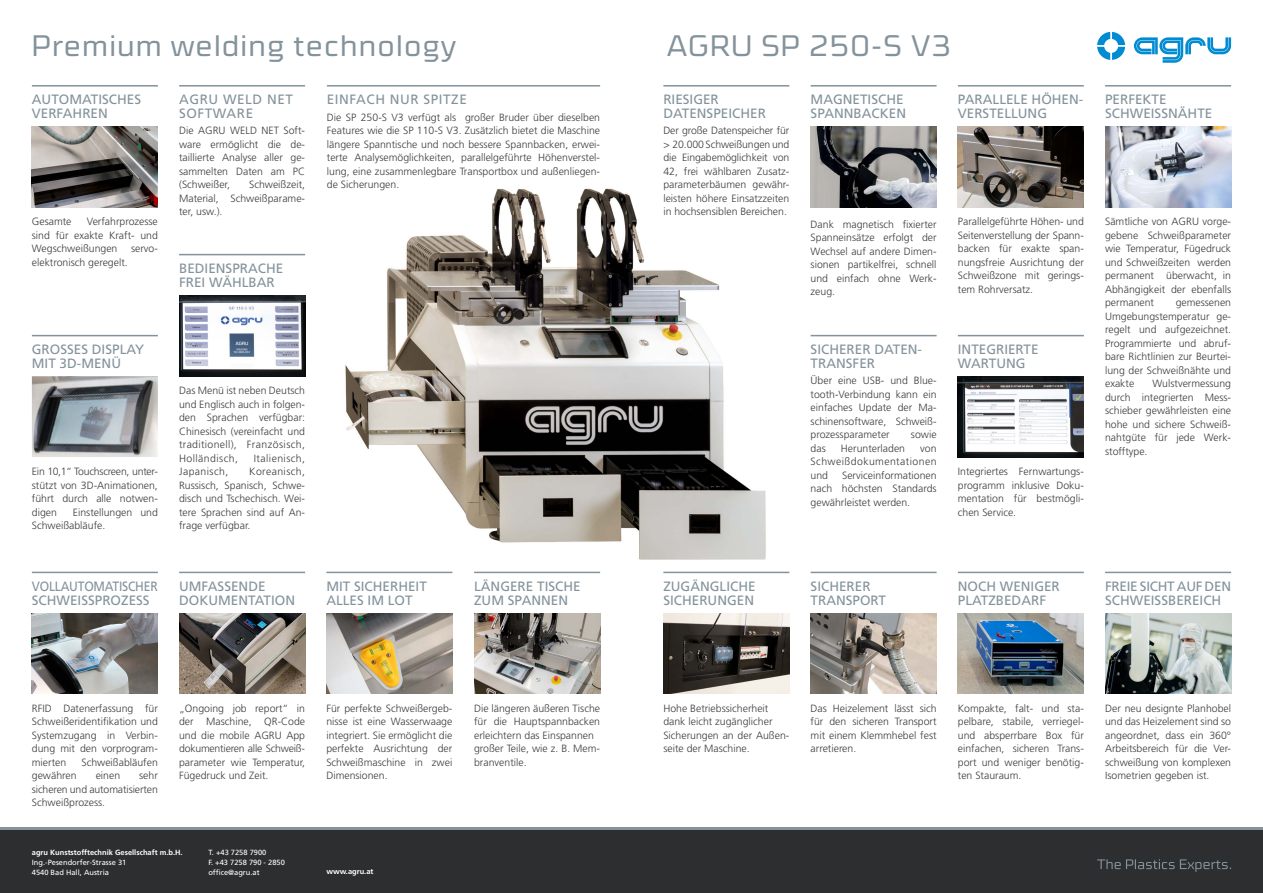
<style>
.page{position:relative;width:1263px;height:893px;background:#fff}
.page>*{position:absolute;margin:0;border:0;box-sizing:border-box;transform-origin:0 0}
.t1{font:300 30px "Cube Pro";letter-spacing:.04em;color:#83929b}
.t2{font:13.5px/13.5px "Frutiger LT Std";color:#83929b}
.t3{font:13.5px/13.5px "Frutiger LT Std";letter-spacing:.04em;color:#83929b}
.t4{font:13.5px/13.5px "Frutiger LT Std";letter-spacing:-.02em;color:#83929b;scale:.9 1}
.t5{font:300 10.5px/13.5px "Frutiger LT Std";color:#3c3c3b;text-align:justify}
.t6{font:300 10.5px "Frutiger LT Std";letter-spacing:.04em;color:#3c3c3b}
.t7{font:7.5px/9.8px "Frutiger LT Std";color:#fff}
.t8{font:700 7.5px "Frutiger LT Std";color:#fff}
</style>
<div class="page">
<div style="left:0;top:830px;width:1263px;height:63px;background:#2d2e2f"></div>
<hr style="left:0;top:827px;width:1263px;height:3px;background:#83929b">
<svg style="left:1097px;top:859px;width:134px;height:13px"></svg>
<svg style="left:1097px;top:32px;width:28px;height:28px"></svg>
<svg style="left:1134px;top:37px;width:97px;height:26px"></svg>
<img style="left:326px;top:129px;width:492px;height:445px">
<hr style="left:179px;top:254px;width:126px;height:1px;background:#83929b">
<img style="left:179px;top:295px;width:126px;height:81px">
<hr style="left:32px;top:335px;width:126px;height:1px;background:#83929b">
<img style="left:32px;top:376px;width:126px;height:81px">
<hr style="left:811px;top:85px;width:125px;height:2px;background:#83929b">
<img style="left:811px;top:126px;width:125px;height:81px">
<hr style="left:32px;top:85px;width:126px;height:2px;background:#83929b">
<img style="left:32px;top:126px;width:126px;height:81px">
<hr style="left:1105px;top:572px;width:126px;height:1px;background:#83929b">
<img style="left:1105px;top:613px;width:126px;height:81px">
<hr style="left:811px;top:335px;width:125px;height:1px;background:#83929b">
<hr style="left:1105px;top:85px;width:126px;height:2px;background:#83929b">
<img style="left:1105px;top:126px;width:126px;height:81px">
<hr style="left:179px;top:572px;width:126px;height:1px;background:#83929b">
<img style="left:179px;top:613px;width:126px;height:81px">
<hr style="left:958px;top:85px;width:126px;height:2px;background:#83929b">
<img style="left:958px;top:126px;width:126px;height:81px">
<hr style="left:179px;top:85px;width:126px;height:2px;background:#83929b">
<hr style="left:326px;top:572px;width:126px;height:1px;background:#83929b">
<img style="left:326px;top:613px;width:126px;height:81px">
<hr style="left:663px;top:85px;width:126px;height:2px;background:#83929b">
<hr style="left:958px;top:335px;width:126px;height:1px;background:#83929b">
<img style="left:958px;top:376px;width:126px;height:81px">
<hr style="left:958px;top:572px;width:126px;height:1px;background:#83929b">
<img style="left:958px;top:613px;width:126px;height:81px">
<hr style="left:32px;top:572px;width:126px;height:1px;background:#83929b">
<img style="left:32px;top:613px;width:126px;height:81px">
<hr style="left:327px;top:85px;width:273px;height:2px;background:#83929b">
<hr style="left:811px;top:572px;width:125px;height:1px;background:#83929b">
<img style="left:811px;top:613px;width:125px;height:81px">
<hr style="left:474px;top:572px;width:126px;height:1px;background:#83929b">
<img style="left:474px;top:613px;width:126px;height:81px">
<hr style="left:663px;top:572px;width:126px;height:1px;background:#83929b">
<img style="left:663px;top:613px;width:126px;height:81px">
<h1 class="t1" style="left:32px;top:29px;width:425px">Premium welding technology</h1>
<h1 class="t1" style="left:667px;top:29px;width:286px">AGRU SP 250-S V3</h1>
<p class="t2" style="left:32px;top:93px;width:111px">AUTOMATISCHES<br>VERFAHREN</p>
<p class="t5" style="left:32px;top:215px;width:127px;text-indent:55px">Verfahrprozesse sind für exakte Kraft- und Wegschweißungen</p>
<p class="t5" style="left:32px;top:215px;width:41px">Gesamte</p>
<p class="t5" style="left:131px;top:242px;width:28px">servo-</p>
<p class="t5" style="left:32px;top:255px;width:97px">elektronisch geregelt.</p>
<p class="t3" style="left:179px;top:93px;width:115px">AGRU WELD NET<br>SOFTWARE</p>
<p class="t5" style="left:179px;top:124px;width:127px">Die AGRU WELD NET Soft&shy;ware ermöglicht die de&shy;taillierte Analyse aller ge&shy;sammelten Daten am PC (Schweißer,</p>
<p class="t5" style="left:179px;top:178px;width:127px;text-indent:70px">Schweißzeit, Material, Schweißparame&shy;ter, usw.).</p>
<p class="t2" style="left:179px;top:262px;width:106px">BEDIENSPRACHE<br>FREI WÄHLBAR</p>
<p class="t3" style="left:327px;top:93px;width:141px">EINFACH NUR SPITZE</p>
<p class="t5" style="left:327px;top:111px;width:275px">Die SP 250-S V3 verfügt als großer Bruder über dieselben Features wie die SP 110-S V3. Zusätzlich bietet die Maschine längere Spanntische und noch bessere Spannbacken, erwei&shy;terte Analysemöglichkeiten, parallelgeführte Höhenverstel&shy;lung, eine zusammenlegbare Transportbox und außenliegen&shy;de Sicherungen.</p>
<p class="t2" style="left:663px;top:93px;width:104px">RIESIGER<br>DATENSPEICHER</p>
<p class="t5" style="left:663px;top:124px;width:127px">Der große Datenspeicher für &gt; 20.000 Schweißungen und die Eingabemöglichkeit von 42, frei wählbaren Zusatz&shy;parameterbäumen gewähr&shy;leisten höhere Einsatzzeiten in hochsensiblen Bereichen.</p>
<p class="t2" style="left:811px;top:93px;width:97px">MAGNETISCHE<br>SPANNBACKEN</p>
<p class="t2" style="left:958px;top:93px;width:127px">PARALLELE HÖHEN-<br>VERSTELLUNG</p>
<p class="t5" style="left:811px;top:218px;width:127px">Dank magnetisch fixierter Spanneinsätze erfolgt der Wechsel auf andere Dimen&shy;sionen partikelfrei, schnell und einfach ohne Werk&shy;zeug.</p>
<p class="t5" style="left:958px;top:215px;width:127px">Parallelgeführte Höhen- und Seitenverstellung der Spann&shy;backen für exakte span&shy;nungsfreie Ausrichtung der Schweißzone mit gerings&shy;tem Rohrversatz.</p>
<p class="t2" style="left:32px;top:343px;width:114px">GROSSES DISPLAY<br>MIT 3D-MENÜ</p>
<p class="t5" style="left:32px;top:465px;width:127px">Ein 10,1“ Touchscreen, unter&shy;stützt von 3D-Animationen, führt durch alle notwen&shy;digen</p>
<p class="t5" style="left:32px;top:505px;width:127px;text-indent:41px">Einstellungen und<br>Schweißabläufe.</p>
<p class="t5" style="left:179px;top:384px;width:127px">Das Menü ist neben Deutsch und Englisch auch in folgen&shy;den Sprachen verfügbar:<br>Chinesisch (vereinfacht und traditionell), Französisch, Holländisch,</p>
<p class="t6" style="left:254px;top:452px;width:53px">Italienisch,</p>
<p class="t6" style="left:179px;top:465px;width:51px">Japanisch,</p>
<p class="t5" style="left:179px;top:465px;width:127px;text-indent:70px">Koreanisch, Russisch, Spanisch, Schwe&shy;disch und Tschechisch. Wei&shy;tere Sprachen sind auf An&shy;frage verfügbar.</p>
<p class="t2" style="left:811px;top:343px;width:113px">SICHERER DATEN-<br>TRANSFER</p>
<p class="t5" style="left:811px;top:374px;width:127px">Über eine USB- und Blue&shy;tooth-Verbindung kann ein einfaches Update der Ma&shy;schinensoftware, Schweiß&shy;prozessparameter</p>
<p class="t5" style="left:911px;top:428px;width:27px">sowie</p>
<p class="t5" style="left:811px;top:441px;width:17px">das</p>
<p class="t5" style="left:841px;top:441px;width:66px">Herunterladen</p>
<p class="t5" style="left:811px;top:441px;width:127px;text-indent:110px">von Schweißdokumentationen und</p>
<p class="t5" style="left:811px;top:468px;width:127px;text-indent:31px">Serviceinformationen nach höchsten Standards gewährleistet werden.</p>
<p class="t2" style="left:958px;top:343px;width:82px">INTEGRIERTE<br>WARTUNG</p>
<p class="t5" style="left:958px;top:465px;width:127px">Integriertes Fernwartungs&shy;programm inklusive Doku&shy;mentation für bestmögli&shy;chen Service.</p>
<p class="t4" style="left:32px;top:580px;width:141px">VOLLAUTOMATISCHER<br>SCHWEISSPROZESS</p>
<p class="t2" style="left:179px;top:580px;width:118px">UMFASSENDE<br>DOKUMENTATION</p>
<p class="t2" style="left:326px;top:580px;width:102px">MIT SICHERHEIT<br>ALLES IM LOT</p>
<p class="t2" style="left:474px;top:580px;width:108px">LÄNGERE TISCHE<br>ZUM SPANNEN</p>
<p class="t2" style="left:663px;top:580px;width:94px">ZUGÄNGLICHE<br>SICHERUNGEN</p>
<p class="t2" style="left:811px;top:580px;width:77px">SICHERER<br>TRANSPORT</p>
<p class="t2" style="left:958px;top:580px;width:104px">NOCH WENIGER<br>PLATZBEDARF</p>
<p class="t2" style="left:1105px;top:93px;width:109px">PERFEKTE<br>SCHWEISSNÄHTE</p>
<p class="t5" style="left:1105px;top:215px;width:127px">Sämtliche von AGRU vorge&shy;gebene Schweißparameter wie Temperatur, Fügedruck und Schweißzeiten werden permanent überwacht, in Abhängigkeit der ebenfalls permanent</p>
<p class="t5" style="left:1105px;top:296px;width:127px;text-indent:71px">gemessenen Umgebungstemperatur ge&shy;regelt und aufgezeichnet.<br>Programmierte und abruf&shy;bare Richtlinien zur Beurtei&shy;lung der Schweißnähte und exakte</p>
<p class="t5" style="left:1105px;top:377px;width:127px;text-indent:47px">Wulstvermessung durch integrierten Mess&shy;schieber gewährleisten eine hohe und sichere Schweiß&shy;nahtgüte für jede Werk&shy;stofftype.</p>
<p class="t2" style="left:1105px;top:580px;width:127px">FREIE SICHT AUF DEN<br>SCHWEISSBEREICH</p>
<p class="t5" style="left:32px;top:702px;width:127px">RFID Datenerfassung für Schweißeridentifikation und Systemzugang in Verbin&shy;dung mit den vorprogram&shy;mierten</p>
<p class="t5" style="left:81px;top:756px;width:78px">Schweißabläufen</p>
<p class="t5" style="left:32px;top:769px;width:127px;text-indent:107px">sehr sicheren und automatisierten Schweißprozess.</p>
<p class="t5" style="left:32px;top:769px;width:46px">gewähren</p>
<p class="t5" style="left:96px;top:769px;width:26px">einen</p>
<p class="t5" style="left:179px;top:702px;width:127px">„Ongoing job report“ in der Maschine, QR-Code und die mobile AGRU App dokumentieren alle Schweiß&shy;parameter wie Temperatur, Fügedruck und Zeit.</p>
<p class="t5" style="left:326px;top:702px;width:127px">Für perfekte Schweißergeb&shy;nisse ist eine Wasserwaage integriert. Sie ermöglicht die perfekte Ausrichtung der Schweißmaschine in zwei Dimensionen.</p>
<p class="t8" style="left:32px;top:848px;width:152px">agru Kunststofftechnik Gesellschaft m.b.H.</p>
<p class="t7" style="left:32px;top:857px;width:96px">Ing.-Pesendorfer-Strasse 31<br>4540 Bad Hall, Austria</p>
<p class="t8" style="left:326px;top:867px;width:49px">www.agru.at</p>
<p class="t7" style="left:208px;top:848px;width:78px">T. +43 7258 7900<br>F. +43 7258 790 - 2850 office@agru.at</p>
<p class="t5" style="left:474px;top:702px;width:127px;text-align:left">Die längeren äußeren Tische für die Hauptspannbacken erleichtern das Einspannen großer Teile, wie z. B. Mem&shy;branventile.</p>
<p class="t5" style="left:663px;top:702px;width:127px;text-align:left">Hohe Betriebssicherheit dank leicht zugänglicher<br>Sicherungen an der Außen&shy;seite der Maschine.</p>
<p class="t5" style="left:811px;top:702px;width:127px">Das Heizelement lässt sich für den sicheren Transport mit einem Klemmhebel fest arretieren.</p>
<p class="t5" style="left:958px;top:702px;width:127px">Kompakte, falt- und sta&shy;pelbare, stabile, verriegel&shy;und absperrbare Box für einfachen, sicheren Trans&shy;port und weniger benötig&shy;ten Stauraum.</p>
<p class="t5" style="left:1105px;top:702px;width:127px">Der neu designte Planhobel und das Heizelement sind so angeordnet, dass ein 360° Arbeitsbereich für die Ver&shy;schweißung von komplexen Isometrien gegeben ist.</p>
</div>
